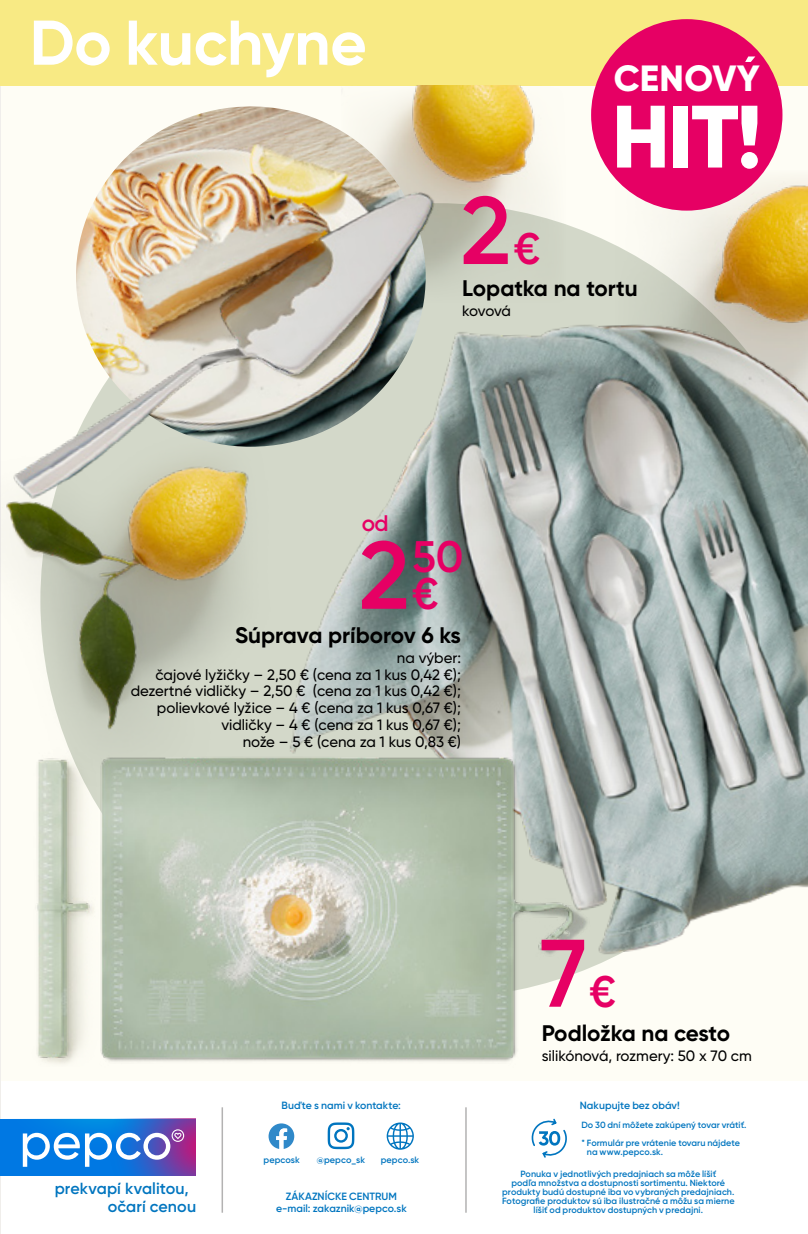
<style>
.page{position:relative;width:808px;height:1234px;background:#fff}
.page>*{position:absolute;margin:0;border:0;box-sizing:border-box;transform-origin:0 0}
.t1{font:600 95.7px "Gilroy";color:#e60064}
.t2{font:800 88.2px "Gilroy";color:#fff}
.t3{font:700 63px "Gilroy";letter-spacing:-.005em;color:#fff}
.t4{font:600 44.1px/36.8px "Gilroy";color:#e60064}
.t5{font:800 36.45px "Gilroy";letter-spacing:.01em;color:#fff}
.t6{font:700 22.5px "Gilroy";color:#000}
.t7{font:600 22.5px "Gilroy";color:#e60064}
.t8{font:600 16.05px/18.1px "Gilroy";letter-spacing:.005em;color:#0075bf}
.t9{font:500 15px/16.8px "Gilroy";color:#000;text-align:right}
.t10{font:600 10.5px/12px "Gilroy";color:#0075bf;text-align:center}
.t11{font:600 9.15px "Gilroy";letter-spacing:.005em;color:#0075bf}
.t12{font:600 9px/9px "Gilroy";letter-spacing:.005em;color:#0075bf}
.s1{font-size:44.1px}
.s2{font-size:95.7px}
</style>
<div class="page">
<div style="left:0;top:85px;width:808px;height:995px;background:#fefdf5"></div>
<div style="left:0;top:0;width:808px;height:85px;background:#f8ea84"></div>
<img style="left:615px;top:178px;width:81px;height:125px">
<img style="left:696px;top:170px;width:112px;height:133px">
<img style="left:341px;top:85px;width:224px;height:218px">
<img style="left:340px;top:303px;width:468px;height:659px">
<img style="left:37px;top:816px;width:52px;height:248px">
<img style="left:89px;top:745px;width:514px;height:317px">
<img style="left:107px;top:106px;width:319px;height:73px">
<img style="left:76px;top:179px;width:370px;height:329px">
<img style="left:0;top:383px;width:340px;height:433px">
<hr style="left:465px;top:1106px;width:2px;height:106px;background:#b3b2b2">
<hr style="left:222px;top:1106px;width:1px;height:106px;background:#b3b2b2">
<svg style="left:531px;top:1118px;width:36px;height:40px"></svg>
<svg style="left:328px;top:1122px;width:26px;height:26px"></svg>
<svg style="left:269px;top:1123px;width:25px;height:25px"></svg>
<svg style="left:387px;top:1122px;width:27px;height:27px"></svg>
<svg style="left:0;top:1118px;width:195px;height:56px;background:#4783d8"></svg>
<div style="left:591px;top:19px;width:191px;height:191px;background:#e60064;border-radius:50%"></div>
<svg style="left:745px;top:56px;width:10px;height:6px"></svg>
<h3 class="t3" style="left:30px;top:3px;width:339px">Do kuchyne</h3>
<h3 class="t5" style="left:614px;top:55px;width:148px">CENOVY</h3>
<h1 class="t1" style="left:461px;top:171px;width:81px">2<span class="s1">€</span></h1>
<h2 class="t2" style="left:612px;top:81px;width:152px">HIT!</h2>
<h3 class="t6" style="left:462px;top:274px;width:177px">Lopatka na tortu</h3>
<h3 class="t9" style="left:462px;top:302px;width:50px">kovová</h3>
<h3 class="t7" style="left:362px;top:509px;width:28px">od</h3>
<h3 class="t4" style="left:412px;top:537px;width:53px;text-indent:-53px"><span class="s2">2</span>50 €</h3>
<h3 class="t6" style="left:235px;top:621px;width:227px">Súprava príborov 6 ks</h3>
<h3 class="t9" style="left:131px;top:648px;width:332px">na výber:<br>čajové lyžičky – 2,50 € (cena za 1 kus 0,42 €); dezertné vidličky – 2,50 € (cena za 1 kus 0,42 €); polievkové lyžice – 4 € (cena za 1 kus 0,67 €); vidličky – 4 € (cena za 1 kus 0,67 €);<br>nože – 5 € (cena za 1 kus 0,83 €)</h3>
<h3 class="t8" style="left:108px;top:1179px;width:90px;text-indent:-53px">prekvapí kvalitou, očarí cenou</h3>
<p class="t10" style="left:282px;top:1098px;width:121px">Buďte s nami v kontakte:</p>
<p class="t11" style="left:264px;top:1154px;width:38px">pepcosk</p>
<p class="t11" style="left:381px;top:1154px;width:40px">pepco.sk</p>
<p class="t11" style="left:317px;top:1154px;width:50px">@pepco_sk</p>
<p class="t10" style="left:276px;top:1189px;width:132px">ZÁKAZNÍCKE CENTRUM e-mail: zakaznik@pepco.sk</p>
<h1 class="t1" style="left:540px;top:913px;width:77px">7<span class="s1">€</span></h1>
<h3 class="t6" style="left:542px;top:1018px;width:190px">Podložka na cesto</h3>
<h3 class="t9" style="left:542px;top:1046px;width:212px">silikónová, rozmery: 50 x 70 cm</h3>
<p class="t10" style="left:580px;top:1098px;width:101px">Nakupujte bez obáv!</p>
<p class="t12" style="left:581px;top:1115px;width:167px;line-height:18px">Do 30 dní môžete zakúpený tovar vrátiť. * Formulár pre vrátenie tovaru nájdete</p>
<p class="t12" style="left:587px;top:1147px;width:78px">na www.pepco.sk.</p>
<p class="t12" style="left:502px;top:1168px;width:234px;text-align:center">Ponuka v jednotlivých predajniach sa môže líšiť<br>podľa množstva a dostupnosti sortimentu. Niektoré produkty budú dostupné iba vo vybraných predajniach.<br>Fotografie produktov sú iba ilustračné a môžu sa mierne líšiť od produktov dostupných v predajni.</p>
</div>
